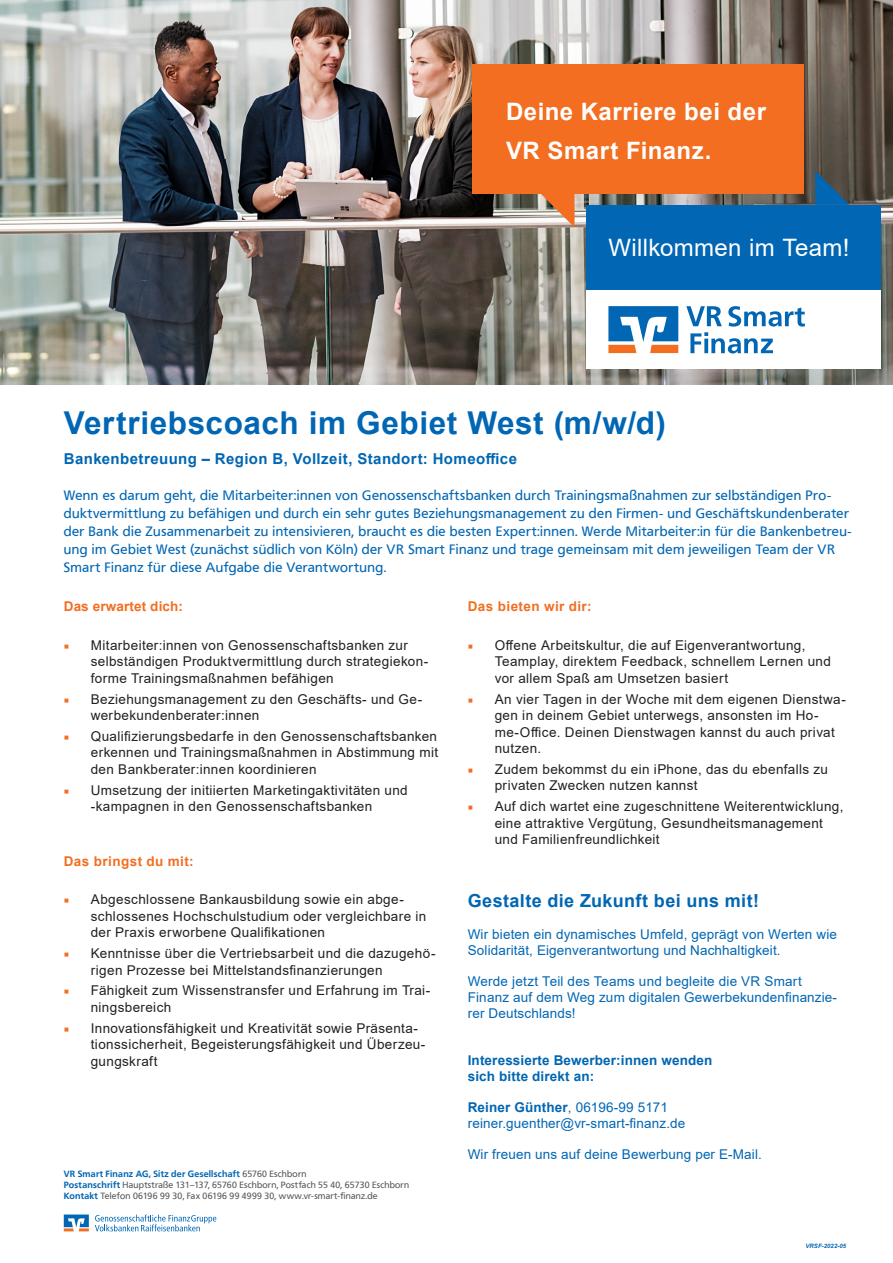
<style>
.page{position:relative;width:893px;height:1263px;background:#fff}
.page>*{position:absolute;margin:0;border:0;box-sizing:border-box;transform-origin:0 0}
.t1{font:700 31.5px "Arial";letter-spacing:.02em;color:#0166b3}
.t2{font:700 24px/39px "Arial";letter-spacing:.02em;color:#fff}
.t3{font:24px "Arial";letter-spacing:.01em;color:#fff}
.t4{font:700 18px "Arial";letter-spacing:.02em;color:#0166b3}
.t5{font:700 15px "Arial";letter-spacing:.03em;color:#0166b3}
.t6{font:13.5px/16.5px "Arial";letter-spacing:.025em;color:#231f20}
.t7{font:13.5px/18px "Frutiger VR";letter-spacing:.03em;color:#0166b3}
.t8{font:13.5px/15.8px "Arial";letter-spacing:.01em;color:#0166b3}
.t9{font:700 13.5px/15.8px "Arial";letter-spacing:.01em;color:#0166b3}
.t10{font:700 13.5px "Arial";letter-spacing:.03em;color:#f36e21}
.t11{font:700 13.5px "Arial";letter-spacing:.01em;color:#f36e21}
.t12{font:9px/10.8px "Frutiger VR";letter-spacing:.025em;color:#57585a}
.t13{font:italic 700 6px "Arial";letter-spacing:.01em;color:#0166b3}
.s1{font-family:"Minion Pro";color:#f36e21}
.s2{font-weight:700;color:#0166b3}
.s3{font-weight:700}
</style>
<div class="page">
<svg style="left:95px;top:1214px;width:121px;height:17px"></svg>
<svg style="left:64px;top:1214px;width:25px;height:17px"></svg>
<img style="left:0;top:0;width:893px;height:385px">
<div style="left:472px;top:64px;width:332px;height:129px;background:#f36e21"></div>
<svg style="left:540px;top:193px;width:34px;height:34px"></svg>
<svg style="left:815px;top:171px;width:34px;height:34px"></svg>
<div style="left:586px;top:205px;width:294px;height:85px;background:#0166b3"></div>
<div style="left:586px;top:290px;width:294px;height:79px;background:#fff"></div>
<svg style="left:608px;top:306px;width:197px;height:48px"></svg>
<h2 class="t2" style="left:506px;top:93px;width:262px">Deine Karriere bei der<br>VR Smart Finanz.</h2>
<h2 class="t3" style="left:608px;top:231px;width:242px">Willkommen im Team!</h2>
<h1 class="t1" style="left:64px;top:401px;width:604px">Vertriebscoach im Gebiet West (m/w/d)</h1>
<p class="t5" style="left:64px;top:448px;width:455px">Bankenbetreuung – Region B, Vollzeit, Standort: Homeoffice</p>
<p class="t7" style="left:64px;top:486px;width:789px">Wenn es darum geht, die Mitarbeiter:innen von Genossenschaftsbanken durch Trainingsmaßnahmen zur selbständigen Pro&shy;duktvermittlung zu befähigen und durch ein sehr gutes Beziehungsmanagement zu den Firmen- und Geschäftskundenberater der Bank die Zusammenarbeit zu intensivieren, braucht es die besten Expert:innen. Werde Mitarbeiter:in für die Bankenbetreu&shy;ung im Gebiet West (zunächst südlich von Köln) der VR Smart Finanz und trage gemeinsam mit dem jeweiligen Team der VR Smart Finanz für diese Aufgabe die Verantwortung.</p>
<p class="t11" style="left:64px;top:597px;width:121px">Das erwartet dich:</p>
<p class="t6" style="left:91px;top:637px;width:339px;text-indent:-27px"><span class="s1">■</span> Mitarbeiter:innen von Genossenschaftsbanken zur selbständigen Produktvermittlung durch strategiekon&shy;forme Trainingsmaßnahmen befähigen</p>
<p class="t6" style="left:91px;top:690px;width:333px;text-indent:-27px"><span class="s1">■</span> Beziehungsmanagement zu den Geschäfts- und Ge&shy;werbekundenberater:innen</p>
<p class="t6" style="left:91px;top:728px;width:349px;text-align:justify;text-indent:-27px"><span class="s1">■</span> Qualifizierungsbedarfe in den Genossenschaftsbanken erkennen und Trainingsmaßnahmen in Abstimmung mit den Bankberater:innen koordinieren</p>
<p class="t6" style="left:91px;top:781px;width:318px;text-indent:-27px"><span class="s1">■</span> Umsetzung der initiierten Marketingaktivitäten und -kampagnen in den Genossenschaftsbanken</p>
<p class="t10" style="left:64px;top:852px;width:131px">Das bringst du mit:</p>
<p class="t6" style="left:91px;top:891px;width:337px;text-indent:-27px"><span class="s1">■</span> Abgeschlossene Bankausbildung sowie ein abge&shy;schlossenes Hochschulstudium oder vergleichbare in der Praxis erworbene Qualifikationen</p>
<p class="t6" style="left:91px;top:945px;width:346px;text-indent:-27px"><span class="s1">■</span> Kenntnisse über die Vertriebsarbeit und die dazugehö&shy;rigen Prozesse bei Mittelstandsfinanzierungen</p>
<p class="t6" style="left:91px;top:982px;width:341px;text-indent:-27px"><span class="s1">■</span> Fähigkeit zum Wissenstransfer und Erfahrung im Trai&shy;ningsbereich</p>
<p class="t6" style="left:91px;top:1019px;width:336px;text-indent:-27px"><span class="s1">■</span> Innovationsfähigkeit und Kreativität sowie Präsenta&shy;tionssicherheit, Begeisterungsfähigkeit und Überzeu&shy;gungskraft</p>
<p class="t12" style="left:64px;top:1169px;width:347px"><span class="s2">VR Smart Finanz AG, Sitz der Gesellschaft</span> 65760 Eschborn<br><span class="s2">Postanschrift</span> Hauptstraße 131–137, 65760 Eschborn, Postfach 55 40, 65730 Eschborn<br><span class="s2">Kontakt</span> Telefon 06196 99 30, Fax 06196 99 4999 30, www.vr-smart-finanz.de</p>
<p class="t10" style="left:468px;top:597px;width:125px">Das bieten wir dir:</p>
<p class="t6" style="left:495px;top:637px;width:338px;text-indent:-27px"><span class="s1">■</span> Offene Arbeitskultur, die auf Eigenverantwortung,<br>Teamplay, direktem Feedback, schnellem Lernen und vor allem Spaß am Umsetzen basiert</p>
<p class="t6" style="left:495px;top:690px;width:353px;text-indent:-27px"><span class="s1">■</span> An vier Tagen in der Woche mit dem eigenen Dienstwa&shy;gen in deinem Gebiet unterwegs, ansonsten im Ho&shy;me-Office. Deinen Dienstwagen kannst du auch privat nutzen.</p>
<p class="t6" style="left:495px;top:761px;width:335px;text-indent:-27px"><span class="s1">■</span> Zudem bekommst du ein iPhone, das du ebenfalls zu privaten Zwecken nutzen kannst</p>
<p class="t6" style="left:495px;top:798px;width:350px;text-indent:-27px"><span class="s1">■</span> Auf dich wartet eine zugeschnittene Weiterentwicklung, eine attraktive Vergütung, Gesundheitsmanagement und Familienfreundlichkeit</p>
<h3 class="t4" style="left:468px;top:888px;width:293px">Gestalte die Zukunft bei uns mit!</h3>
<p class="t8" style="left:468px;top:926px;width:371px">Wir bieten ein dynamisches Umfeld, geprägt von Werten wie<br>Solidarität, Eigenverantwortung und Nachhaltigkeit.</p>
<p class="t8" style="left:468px;top:973px;width:371px">Werde jetzt Teil des Teams und begleite die VR Smart<br>Finanz auf dem Weg zum digitalen Gewerbekundenfinanzie&shy;rer Deutschlands!</p>
<p class="t9" style="left:468px;top:1052px;width:246px">Interessierte Bewerber:innen wenden sich bitte direkt an:</p>
<p class="t8" style="left:468px;top:1099px;width:219px"><span class="s3">Reiner Günther</span>, 06196-99 5171 reiner.guenther@vr-smart-finanz.de</p>
<p class="t8" style="left:468px;top:1147px;width:296px">Wir freuen uns auf deine Bewerbung per E-Mail.</p>
<p class="t13" style="left:805px;top:1242px;width:42px">VRSF-2022-05</p>
</div>
